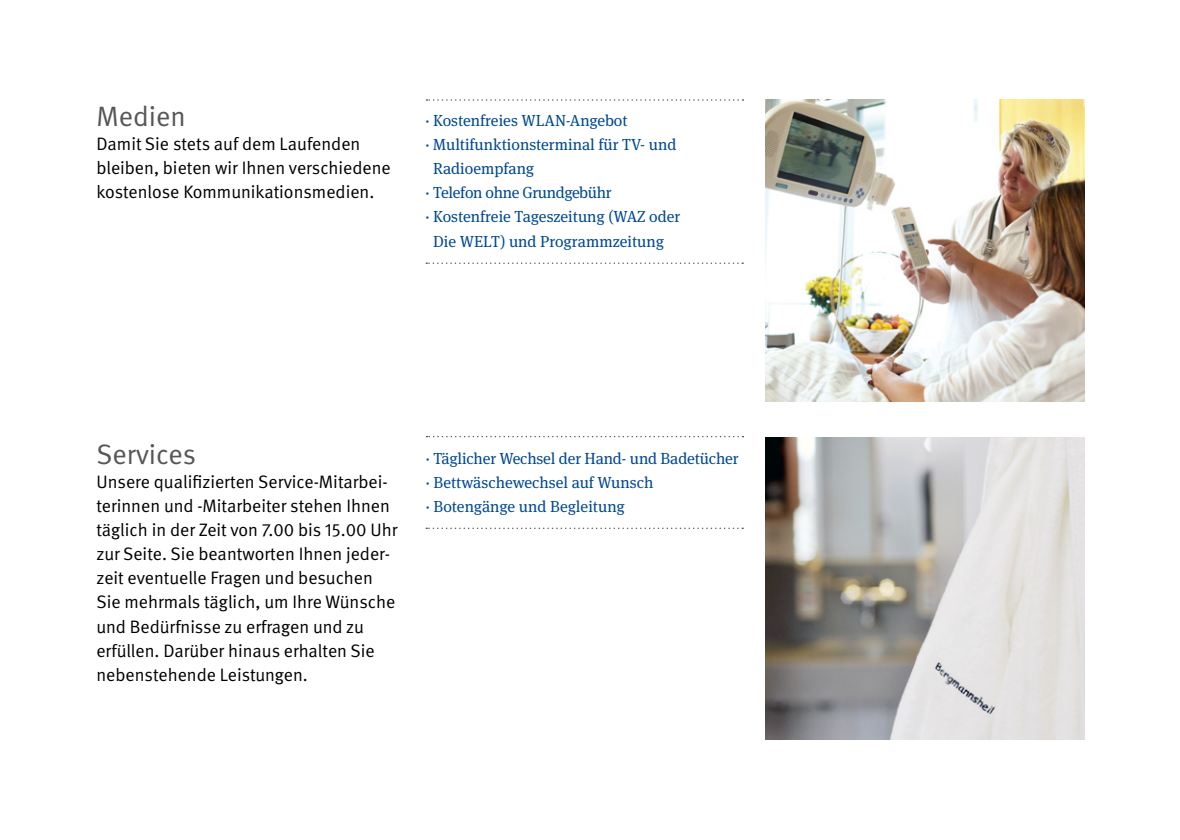
<style>
.page{position:relative;width:1180px;height:840px;background:#fff}
.page>*{position:absolute;margin:0;border:0;box-sizing:border-box;transform-origin:0 0}
.t1{font:28px "DGUV Meta";color:#565655}
.t2{font:18px/24.2px "DGUV Meta";color:#000}
.t3{font:16px/24px "DGUV Meta Serif";color:#004893}
.t4{font:16px "DGUV Meta Serif";letter-spacing:-.02em;color:#004893}
</style>
<div class="page">
<svg style="left:426px;top:436px;width:317px;height:1px"></svg>
<svg style="left:426px;top:527px;width:317px;height:1px"></svg>
<svg style="left:426px;top:99px;width:317px;height:2px"></svg>
<svg style="left:426px;top:262px;width:317px;height:2px"></svg>
<img style="left:765px;top:99px;width:319px;height:302px">
<img style="left:765px;top:437px;width:319px;height:302px">
<h1 class="t1" style="left:96px;top:100px;width:91px">Medien</h1>
<p class="t2" style="left:96px;top:132px;width:296px">Damit Sie stets auf dem Laufenden bleiben, bieten wir Ihnen verschiedene kostenlose Kommunikationsmedien.</p>
<p class="t3" style="left:425px;top:109px;width:204px">· Kostenfreies WLAN-Angebot</p>
<p class="t3" style="left:425px;top:133px;width:253px">· Multifunktionsterminal für TV- und</p>
<p class="t3" style="left:433px;top:157px;width:103px">Radioempfang</p>
<p class="t4" style="left:425px;top:183px;width:188px">· Telefon ohne Grundgebühr</p>
<p class="t3" style="left:425px;top:205px;width:256px">· Kostenfreie Tageszeitung (WAZ oder</p>
<p class="t3" style="left:433px;top:229px;width:232px">Die WELT) und Programmzeitung</p>
<h1 class="t1" style="left:97px;top:437px;width:101px">Services</h1>
<p class="t2" style="left:96px;top:469px;width:302px">Unsere qualifizierten Service-Mitarbei&shy;terinnen und -Mitarbeiter stehen Ihnen täglich in der Zeit von 7.00 bis 15.00 Uhr zur Seite. Sie beantworten Ihnen jeder&shy;zeit eventuelle Fragen und besuchen Sie mehrmals täglich, um Ihre Wünsche und Bedürfnisse zu erfragen und zu erfüllen. Darüber hinaus erhalten Sie nebenstehende Leistungen.</p>
<p class="t3" style="left:425px;top:446px;width:315px">· Täglicher Wechsel der Hand- und Badetücher · Bettwäschewechsel auf Wunsch<br>· Botengänge und Begleitung</p>
</div>
